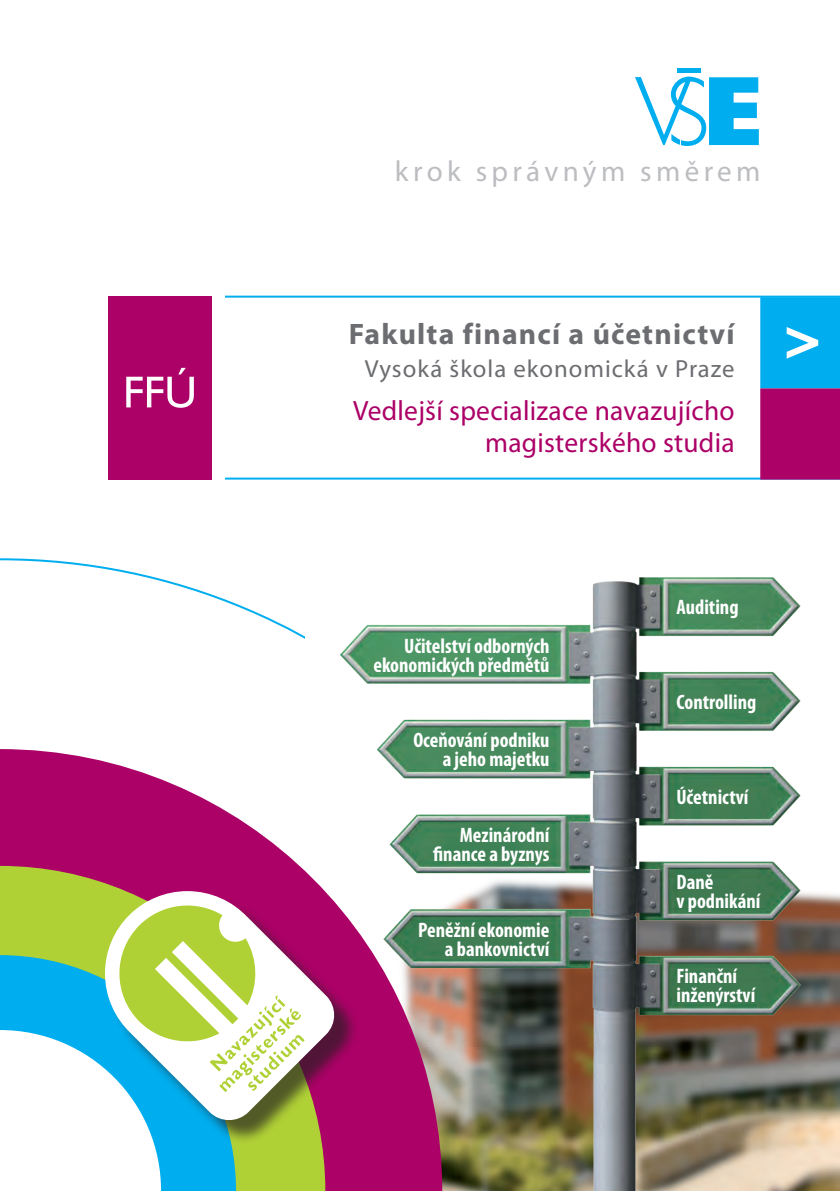
<style>
.page{position:relative;width:840px;height:1191px;background:#fff}
.page>*{position:absolute;margin:0;border:0;box-sizing:border-box;transform-origin:0 0}
.t1{font:700 29.6px "Myriad Pro";letter-spacing:.04em;color:#6c6d70}
.t2{font:29px "Myriad Pro";letter-spacing:.15em;color:#bcbdc0}
.t3{font:28px/32px "Myriad Pro";letter-spacing:.01em;color:#ac0167;text-align:right}
.t4{font:24.8px "Myriad Pro";letter-spacing:.04em;color:#6c6d70}
.t5{font:700 condensed 21px/19px "Myriad Pro";color:#fff;text-align:right}
</style>
<div class="page">
<img style="left:826px;top:894px;width:13px;height:297px">
<img style="left:267px;top:577px;width:559px;height:614px">
<div style="left:677px;top:68px;width:23px;height:5px;background:#00aeef"></div>
<svg style="left:635px;top:77px;width:123px;height:69px"></svg>
<svg style="left:225px;top:296px;width:614px;height:183px"></svg>
<svg style="left:759px;top:297px;width:80px;height:182px;background:#5f5cad"></svg>
<div style="left:108px;top:296px;width:104px;height:183px;background:#ac0167"></div>
<svg style="left:126px;top:368px;width:68px;height:40px"></svg>
<svg style="left:0;top:749px;width:442px;height:442px"></svg>
<div style="left:108px;top:894px;width:250px;height:250px;background:#231f20;opacity:.67"></div>
<svg style="left:105px;top:891px;width:231px;height:231px"></svg>
<svg style="left:113px;top:899px;width:191px;height:193px"></svg>
<p class="t2" style="left:394px;top:153px;width:367px">krok správným směrem</p>
<p class="t1" style="left:349px;top:315px;width:387px">Fakulta financí a účetnictví</p>
<p class="t4" style="left:364px;top:353px;width:371px">Vysoká škola ekonomická v Praze</p>
<p class="t3" style="left:353px;top:394px;width:383px">Vedlejší specializace navazujícho magisterského studia</p>
<p class="t5" style="left:373px;top:635px;width:177px">Učitelství odborných ekonomických předmětů</p>
<p class="t5" style="left:413px;top:729px;width:137px">Oceňování podniku a jeho majetku</p>
<p class="t5" style="left:459px;top:824px;width:91px">Mezinárodní</p>
<p class="t5" style="left:433px;top:843px;width:118px">finance a byznys</p>
<p class="t5" style="left:418px;top:920px;width:133px">Peněžní ekonomie a bankovnictví</p>
<p class="t5" style="left:676px;top:597px;width:64px">Auditing</p>
<p class="t5" style="left:676px;top:692px;width:81px">Controlling</p>
<p class="t5" style="left:676px;top:787px;width:73px">Účetnictví</p>
<p class="t5" style="left:676px;top:872px;width:85px;text-align:left">Daně<br>v podnikání</p>
<p class="t5" style="left:676px;top:965px;width:80px;text-align:left">Finanční inženýrství</p>
</div>
